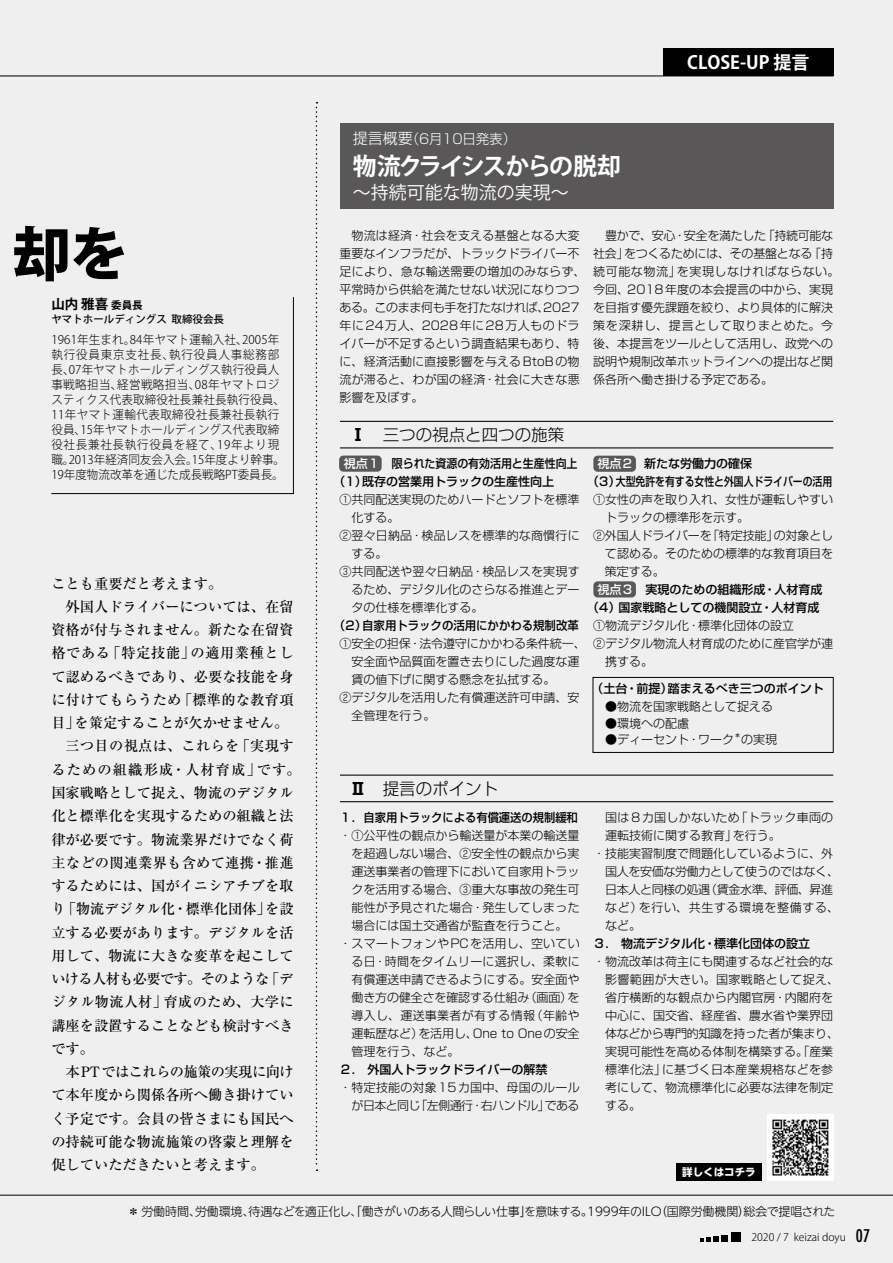
<style>
.page{position:relative;width:893px;height:1263px;background:#efefef}
.page>*{position:absolute;margin:0;border:0;box-sizing:border-box;transform-origin:0 0}
.t1{font:800 58.5px "Koz Go Pro";color:#000}
.t2{font:700 24px "Koz Go Pro";letter-spacing:-.09em;color:#fff}
.t3{font:18px "Koz Go Pro";color:#fff}
.t4{font:700 18px "Koz Go Pr 6 N";color:#fff}
.t5{font:300 16.5px "Shin Go Pro";color:#000}
.t6{font:500 14.25px "Ryumin Pro";color:#000}
.t7{font:500 14.25px "Ryumin Pro";letter-spacing:-.045em;color:#000}
.t8{font:500 14.25px "Ryumin Pro";letter-spacing:.04em;color:#000}
.t9{font:500 14.25px "Ryumin Pro";letter-spacing:.08em;color:#000}
.t10{font:500 14.25px "Ryumin Pro";letter-spacing:-.04em;color:#000}
.t11{font:500 14.25px "Ryumin Pro";letter-spacing:.02em;color:#000}
.t12{font:300 13.5px "Shin Go Pro";letter-spacing:-.02em;color:#fff}
.t13{font:700 13.5px "Koz Go Pro";color:#000}
.t14{font:300 12px/18px "Shin Go Pro";color:#000}
.t15{font:300 12px/15px "Koz Go Pro";letter-spacing:.015em;color:#000;scale:.96 1}
.t16{font:500 12px/18px "Shin Go Pro";color:#000}
.t17{font:300 12px "UD Shin Go NT Pr 6";letter-spacing:-.015em;color:#000}
.t18{font:300 12px "Shin Go Pro";letter-spacing:-.03em;color:#000}
.t19{font:500 12px/18px "Shin Go Pro";color:#000;scale:.91 1}
.t20{font:300 12px "Shin Go Pro";letter-spacing:.025em;color:#000}
.t21{font:300 12px "Shin Go Pro";letter-spacing:.02em;color:#000}
.t22{font:300 12px "Shin Go Pro";letter-spacing:.055em;color:#000}
.t23{font:300 10.5px "Koz Go Pro";color:#000}
.t24{font:500 10.5px "Koz Go Pro";color:#000}
.t25{font:700 10.5px "UD Shin Go NT Pr 6";color:#fff}
.t26{font:300 7.05px "Shin Go Pro";color:#000}
.s1{font-size:15px}
.s2{font-size:10.5px}
.s3{font-weight:700}
.s4{color:#fff}
.s5{font-family:"Futura";font-weight:500;font-stretch:condensed;font-size:16.95px}
</style>
<div class="page">
<hr style="left:0;top:76px;width:833px;height:1px;background:#000">
<div style="left:663px;top:49px;width:170px;height:27px;background:#000"></div>
<hr style="left:0;top:1195px;width:893px;height:1px;background:#000">
<svg style="left:700px;top:1236px;width:18px;height:6px"></svg>
<div style="left:721px;top:1235px;width:7px;height:7px;background:#000"></div>
<div style="left:731px;top:1232px;width:9px;height:10px;background:#000"></div>
<svg style="left:51px;top:297px;width:243px;height:197px"></svg>
<svg style="left:316px;top:102px;width:1px;height:1069px"></svg>
<img style="left:767px;top:1114px;width:66px;height:66px">
<div style="left:676px;top:1163px;width:86px;height:17px;background:#000"></div>
<div style="left:339px;top:456px;width:43px;height:16px;background:#595757;border-radius:4px"></div>
<div style="left:340px;top:123px;width:493px;height:86px;background:#595757"></div>
<hr style="left:340px;top:421px;width:493px;height:1px;background:#000">
<hr style="left:340px;top:447px;width:493px;height:1px;background:#000">
<hr style="left:340px;top:774px;width:493px;height:2px;background:#000">
<hr style="left:340px;top:801px;width:493px;height:1px;background:#000">
<div style="left:593px;top:581px;width:43px;height:16px;background:#595757;border-radius:4px"></div>
<div style="left:593px;top:456px;width:43px;height:16px;background:#595757;border-radius:4px"></div>
<div style="left:593px;top:677px;width:240px;height:76px;border:1px solid #000"></div>
<p class="t12" style="left:353px;top:127px;width:165px"><span class="s1">提言概要</span>（６月10日発表）</p>
<h2 class="t2" style="left:353px;top:150px;width:270px">物流クライシスからの脱却</h2>
<h3 class="t3" style="left:353px;top:181px;width:218px">～持続可能な物流の実現～</h3>
<h3 class="t4" style="left:687px;top:53px;width:124px">CLOSE-UP 提言</h3>
<h1 class="t1" style="left:13px;top:216px;width:117px">却を</h1>
<p class="t14" style="left:340px;top:225px;width:247px;text-indent:12px">物流は経済・社会を支える基盤となる大変重要なインフラだが、トラックドライバー不足により、急な輸送需要の増加のみならず、平常時から供給を満たせない状況になりつつある。このまま何も手を打たなければ、2027年に24万人、2028年に28万人ものドライバーが不足するという調査結果もあり、特に、経済活動に直接影響を与えるBtoBの物流が滞ると、わが国の経済・社会に大きな悪影響を及ぼす。</p>
<p class="t14" style="left:593px;top:225px;width:248px;text-indent:12px">豊かで、安心・安全を満たした「持続可能な社会」をつくるためには、その基盤となる「持続可能な物流」を実現しなければならない。今回、2018年度の本会提言の中から、実現を目指す優先課題を絞り、より具体的に解決策を深耕し、提言として取りまとめた。今後、本提言をツールとして活用し、政党への説明や規制改革ホットラインへの提出など関係各所へ働き掛ける予定である。</p>
<p class="t13" style="left:51px;top:295px;width:93px">山内 雅喜 <span class="s2">委員長</span></p>
<p class="t24" style="left:51px;top:312px;width:174px">ヤマトホールディングス 取締役会長</p>
<p class="t15" style="left:51px;top:332px;width:245px">1961年生まれ。84年ヤマト運輸入社、2005年執行役員東京支社長、執行役員人事総務部長、07年ヤマトホールディングス執行役員人事戦略担当、経営戦略担当、08年ヤマトロジスティクス代表取締役社長兼社長執行役員、<br>11年ヤマト運輸代表取締役社長兼社長執行役員、15年ヤマトホールディングス代表取締役社長兼社長執行役員を経て、19年より現職。2013年経済同友会入会。15年度より幹事。<br>19年度物流改革を通じた成長戦略PT委員長。</p>
<h3 class="t5" style="left:350px;top:421px;width:216px"><span class="s3">Ⅰ</span>　三つの視点と四つの施策</h3>
<p class="t16" style="left:587px;top:453px;width:247px;text-indent:10px"><span class="s4">視点2</span>　新たな労働力の確保<br>（3）大型免許を有する女性と外国人ドライバーの活用</p>
<p class="t14" style="left:593px;top:489px;width:241px">①女性の声を取り入れ、女性が運転しやすい</p>
<p class="t14" style="left:605px;top:507px;width:145px">トラックの標準形を示す。</p>
<p class="t14" style="left:593px;top:525px;width:241px">②外国人ドライバーを「特定技能」の対象とし</p>
<p class="t14" style="left:605px;top:543px;width:230px">て認める。そのための標準的な教育項目を</p>
<p class="t14" style="left:605px;top:561px;width:61px">策定する。</p>
<p class="t16" style="left:597px;top:579px;width:226px"><span class="s4">視点３</span>　実現のための組織形成・人材育成</p>
<p class="t16" style="left:587px;top:597px;width:234px">（4）国家戦略としての機関設立・人材育成</p>
<p class="t14" style="left:593px;top:615px;width:202px">①物流デジタル化・標準化団体の設立</p>
<p class="t14" style="left:593px;top:633px;width:241px">②デジタル物流人材育成のために産官学が連</p>
<p class="t14" style="left:605px;top:651px;width:49px">携する。</p>
<p class="t16" style="left:591px;top:678px;width:234px">（土台・前提）踏まえるべき三つのポイント</p>
<p class="t14" style="left:593px;top:697px;width:181px;line-height:16.5px">　●物流を国家戦略として捉える　●環境への配慮<br>　●ディーセント・ワーク</p>
<p class="t19" style="left:334px;top:453px;width:270px;text-indent:10px"><span class="s4">視点１</span> 限られた資源の有効活用と生産性向上（1）既存の営業用トラックの生産性向上</p>
<p class="t14" style="left:340px;top:489px;width:241px">①共同配送実現のためハードとソフトを標準</p>
<p class="t14" style="left:352px;top:507px;width:49px">化する。</p>
<p class="t14" style="left:340px;top:525px;width:242px">②翌々日納品・検品レスを標準的な商慣行に</p>
<p class="t14" style="left:352px;top:543px;width:37px">する。</p>
<p class="t14" style="left:340px;top:561px;width:242px">③共同配送や翌々日納品・検品レスを実現す</p>
<p class="t14" style="left:352px;top:579px;width:229px">るため、デジタル化のさらなる推進とデー</p>
<p class="t14" style="left:352px;top:597px;width:133px">タの仕様を標準化する。</p>
<p class="t16" style="left:334px;top:615px;width:247px">（2）自家用トラックの活用にかかわる規制改革</p>
<p class="t14" style="left:340px;top:633px;width:248px">①安全の担保・法令遵守にかかわる条件統一、</p>
<p class="t14" style="left:351px;top:651px;width:230px">安全面や品質面を置き去りにした過度な運</p>
<p class="t14" style="left:351px;top:669px;width:205px">賃の値下げに関する懸念を払拭する。</p>
<p class="t14" style="left:340px;top:687px;width:241px">②デジタルを活用した有償運送許可申請、安</p>
<p class="t14" style="left:352px;top:705px;width:85px">全管理を行う。</p>
<p class="t6" style="left:51px;top:572px;width:172px">ことも重要だと考えます。</p>
<p class="t6" style="left:66px;top:595px;width:229px">外国人ドライバーについては、在留</p>
<p class="t6" style="left:51px;top:619px;width:244px">資格が付与されません。新たな在留資</p>
<p class="t8" style="left:51px;top:642px;width:244px">格である「特定技能」の適用業種とし</p>
<p class="t6" style="left:51px;top:665px;width:244px">て認めるべきであり、必要な技能を身</p>
<p class="t6" style="left:51px;top:688px;width:244px">に付けてもらうため「標準的な教育項</p>
<p class="t6" style="left:51px;top:712px;width:238px">目」を策定することが欠かせません。</p>
<p class="t11" style="left:66px;top:735px;width:229px">三つ目の視点は、これらを「実現す</p>
<p class="t9" style="left:51px;top:758px;width:251px">るための組織形成・人材育成」です。</p>
<p class="t6" style="left:51px;top:781px;width:244px">国家戦略として捉え、物流のデジタル</p>
<p class="t6" style="left:51px;top:805px;width:244px">化と標準化を実現するための組織と法</p>
<p class="t6" style="left:51px;top:828px;width:244px">律が必要です。物流業界だけでなく荷</p>
<p class="t6" style="left:51px;top:851px;width:244px">主などの関連業界も含めて連携・推進</p>
<p class="t6" style="left:51px;top:874px;width:244px">するためには、国がイニシアチブを取</p>
<p class="t6" style="left:51px;top:898px;width:244px">り「物流デジタル化・標準化団体」を設</p>
<p class="t6" style="left:51px;top:921px;width:244px">立する必要があります。デジタルを活</p>
<p class="t6" style="left:51px;top:944px;width:244px">用して、物流に大きな変革を起こして</p>
<p class="t7" style="left:51px;top:967px;width:244px">いける人材も必要です。そのような「デ</p>
<p class="t6" style="left:51px;top:991px;width:244px">ジタル物流人材」育成のため、大学に</p>
<p class="t6" style="left:51px;top:1014px;width:244px">講座を設置することなども検討すべき</p>
<p class="t6" style="left:51px;top:1037px;width:44px">です。</p>
<p class="t10" style="left:66px;top:1060px;width:229px">本PTではこれらの施策の実現に向け</p>
<p class="t6" style="left:51px;top:1084px;width:244px">て本年度から関係各所へ働き掛けてい</p>
<p class="t6" style="left:51px;top:1107px;width:244px">く予定です。会員の皆さまにも国民へ</p>
<p class="t6" style="left:51px;top:1130px;width:244px">の持続可能な物流施策の啓蒙と理解を</p>
<p class="t6" style="left:51px;top:1153px;width:215px">促していただきたいと考えます。</p>
<p class="t26" style="left:734px;top:730px;width:8px">＊</p>
<p class="t14" style="left:741px;top:729px;width:37px">の実現</p>
<h3 class="t5" style="left:350px;top:775px;width:150px"><span class="s3">Ⅱ</span>　提言のポイント</h3>
<p class="t16" style="left:340px;top:807px;width:240px">１．自家用トラックによる有償運送の規制緩和</p>
<p class="t14" style="left:340px;top:825px;width:241px">・①公平性の観点から輸送量が本業の輸送量</p>
<p class="t14" style="left:352px;top:843px;width:229px">を超過しない場合、②安全性の観点から実</p>
<p class="t14" style="left:352px;top:861px;width:229px">運送事業者の管理下において自家用トラッ</p>
<p class="t14" style="left:352px;top:879px;width:229px">クを活用する場合、③重大な事故の発生可</p>
<p class="t14" style="left:352px;top:897px;width:230px">能性が予見された場合・発生してしまった</p>
<p class="t14" style="left:352px;top:915px;width:217px">場合には国土交通省が監査を行うこと。</p>
<p class="t14" style="left:340px;top:933px;width:242px">・スマートフォンやPCを活用し、空いてい</p>
<p class="t14" style="left:352px;top:951px;width:230px">る日・時間をタイムリーに選択し、柔軟に</p>
<p class="t14" style="left:352px;top:969px;width:229px">有償運送申請できるようにする。安全面や</p>
<p class="t14" style="left:352px;top:987px;width:229px">働き方の健全さを確認する仕組み（画面）を</p>
<p class="t20" style="left:352px;top:1005px;width:229px">導入し、運送事業者が有する情報（年齢や</p>
<p class="t14" style="left:352px;top:1023px;width:229px">運転歴など）を活用し、One to Oneの安全</p>
<p class="t14" style="left:352px;top:1041px;width:109px">管理を行う、など。</p>
<p class="t16" style="left:340px;top:1059px;width:209px">２． 外国人トラックドライバーの解禁</p>
<p class="t14" style="left:340px;top:1077px;width:242px;text-align:right">・特定技能の対象15カ国中、母国のルールが日本と同じ「左側通行・右ハンドル」である</p>
<p class="t21" style="left:605px;top:807px;width:230px">国は８カ国しかないため「トラック車両の</p>
<p class="t14" style="left:605px;top:825px;width:177px">運転技術に関する教育」を行う。</p>
<p class="t14" style="left:593px;top:843px;width:241px">・技能実習制度で問題化しているように、外</p>
<p class="t18" style="left:605px;top:861px;width:235px">国人を安価な労働力として使うのではなく、</p>
<p class="t18" style="left:605px;top:879px;width:229px">日本人と同様の処遇（賃金水準、評価、昇進</p>
<p class="t22" style="left:605px;top:897px;width:235px">など）を行い、共生する環境を整備する、</p>
<p class="t14" style="left:605px;top:915px;width:37px">など。</p>
<p class="t16" style="left:593px;top:933px;width:218px">３． 物流デジタル化・標準化団体の設立</p>
<p class="t14" style="left:605px;top:951px;width:235px;text-indent:-12px">・物流改革は荷主にも関連するなど社会的な影響範囲が大きい。国家戦略として捉え、省庁横断的な観点から内閣官房・内閣府を中心に、国交省、経産省、農水省や業界団体などから専門的知識を持った者が集まり、実現可能性を高める体制を構築する。「産業標準化法」に基づく日本産業規格などを参考にして、物流標準化に必要な法律を制定する。</p>
<p class="t25" style="left:682px;top:1163px;width:75px">詳しくはコチラ</p>
<p class="t17" style="left:127px;top:1202px;width:710px">＊ 労働時間、労働環境、待遇などを適正化し、「働きがいのある人間らしい仕事」を意味する。1999年のILO（国際労働機関）総会で提唱された</p>
<p class="t23" style="left:751px;top:1230px;width:120px">2020 / 7 keizai doyu <span class="s5">07</span></p>
</div>
